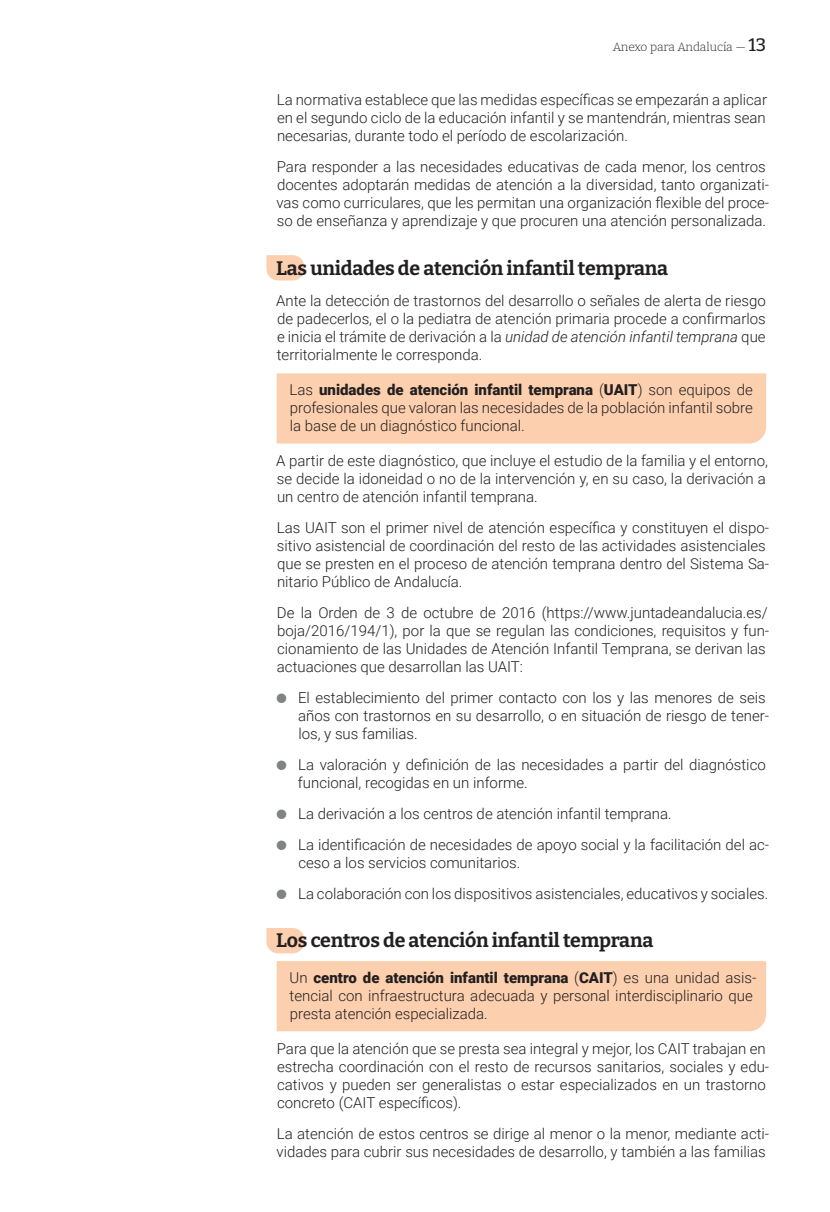
<style>
.page{position:relative;width:830px;height:1212px;background:#fff}
.page>*{position:absolute;margin:0;border:0;box-sizing:border-box;transform-origin:0 0}
.t1{font:700 19.5px "Bitter";letter-spacing:-.01em;color:#231f20}
.t2{font:300 15px/18px "Roboto";color:#231f20}
.t3{font:300 12px "Bitter";letter-spacing:-.015em;color:#231f20}
.s1{font-weight:500;font-size:18px}
.s2{font-style:italic}
.s3{font-weight:900}
.s4{color:#808285}
</style>
<div class="page">
<svg style="left:266px;top:255px;width:38px;height:25px"></svg>
<div style="left:276px;top:373px;width:489px;height:70px;background:#fccfae"></div>
<div style="left:276px;top:961px;width:489px;height:70px;background:#fccfae"></div>
<svg style="left:266px;top:928px;width:38px;height:25px"></svg>
<p class="t3" style="left:612px;top:39px;width:155px">Anexo para Andalucía — <span class="s1">13</span></p>
<p class="t2" style="left:277px;top:90px;width:491px;text-align:justify">La normativa establece que las medidas específicas se empezarán a aplicar en el segundo ciclo de la educación infantil y se mantendrán, mientras sean necesarias, durante todo el período de escolarización.</p>
<p class="t2" style="left:276px;top:157px;width:494px">Para responder a las necesidades educativas de cada menor, los centros docentes adoptarán medidas de atención a la diversidad, tanto organizati&shy;vas como curriculares, que les permitan una organización flexible del proce&shy;so de enseñanza y aprendizaje y que procuren una atención personalizada.</p>
<h1 class="t1" style="left:276px;top:256px;width:393px">Las unidades de atención infantil temprana</h1>
<p class="t2" style="left:276px;top:291px;width:491px;text-align:justify">Ante la detección de trastornos del desarrollo o señales de alerta de riesgo de padecerlos, el o la pediatra de atención primaria procede a confirmarlos e inicia el trámite de derivación a la <span class="s2">unidad de atención infantil temprana</span> que territorialmente le corresponda.</p>
<p class="t2" style="left:289px;top:380px;width:464px;text-align:justify">Las <span class="s3">unidades de atención infantil temprana</span> (<span class="s3">UAIT</span>) son equipos de profesionales que valoran las necesidades de la población infantil sobre la base de un diagnóstico funcional.</p>
<p class="t2" style="left:276px;top:451px;width:493px">A partir de este diagnóstico, que incluye el estudio de la familia y el entorno, se decide la idoneidad o no de la intervención y, en su caso, la derivación a un centro de atención infantil temprana.</p>
<p class="t2" style="left:277px;top:518px;width:493px">Las UAIT son el primer nivel de atención específica y constituyen el dispo&shy;sitivo asistencial de coordinación del resto de las actividades asistenciales que se presten en el proceso de atención temprana dentro del Sistema Sa&shy;nitario Público de Andalucía.</p>
<p class="t2" style="left:277px;top:603px;width:493px">De la Orden de 3 de octubre de 2016 (https://www.juntadeandalucia.es/ boja/2016/194/1), por la que se regulan las condiciones, requisitos y fun&shy;cionamiento de las Unidades de Atención Infantil Temprana, se derivan las actuaciones que desarrollan las UAIT:</p>
<p class="t2" style="left:298px;top:688px;width:472px;text-indent:-23px"><span class="s4">●</span> El establecimiento del primer contacto con los y las menores de seis años con trastornos en su desarrollo, o en situación de riesgo de tener&shy;los, y sus familias.</p>
<p class="t2" style="left:298px;top:755px;width:469px;text-indent:-23px"><span class="s4">●</span> La valoración y definición de las necesidades a partir del diagnóstico funcional, recogidas en un informe.</p>
<p class="t2" style="left:275px;top:804px;width:398px"><span class="s4">●</span> La derivación a los centros de atención infantil temprana.</p>
<p class="t2" style="left:298px;top:835px;width:472px;text-indent:-23px"><span class="s4">●</span> La identificación de necesidades de apoyo social y la facilitación del ac&shy;ceso a los servicios comunitarios.</p>
<p class="t2" style="left:275px;top:884px;width:494px"><span class="s4">●</span> La colaboración con los dispositivos asistenciales, educativos y sociales.</p>
<h1 class="t1" style="left:276px;top:928px;width:378px">Los centros de atención infantil temprana</h1>
<p class="t2" style="left:289px;top:967px;width:468px">Un <span class="s3">centro de atención infantil temprana</span> (<span class="s3">CAIT</span>) es una unidad asis&shy;tencial con infraestructura adecuada y personal interdisciplinario que presta atención especializada.</p>
<p class="t2" style="left:277px;top:1039px;width:493px">Para que la atención que se presta sea integral y mejor, los CAIT trabajan en estrecha coordinación con el resto de recursos sanitarios, sociales y edu&shy;cativos y pueden ser generalistas o estar especializados en un trastorno concreto (CAIT específicos).</p>
<p class="t2" style="left:276px;top:1124px;width:494px">La atención de estos centros se dirige al menor o la menor, mediante acti&shy;vidades para cubrir sus necesidades de desarrollo, y también a las familias</p>
</div>
